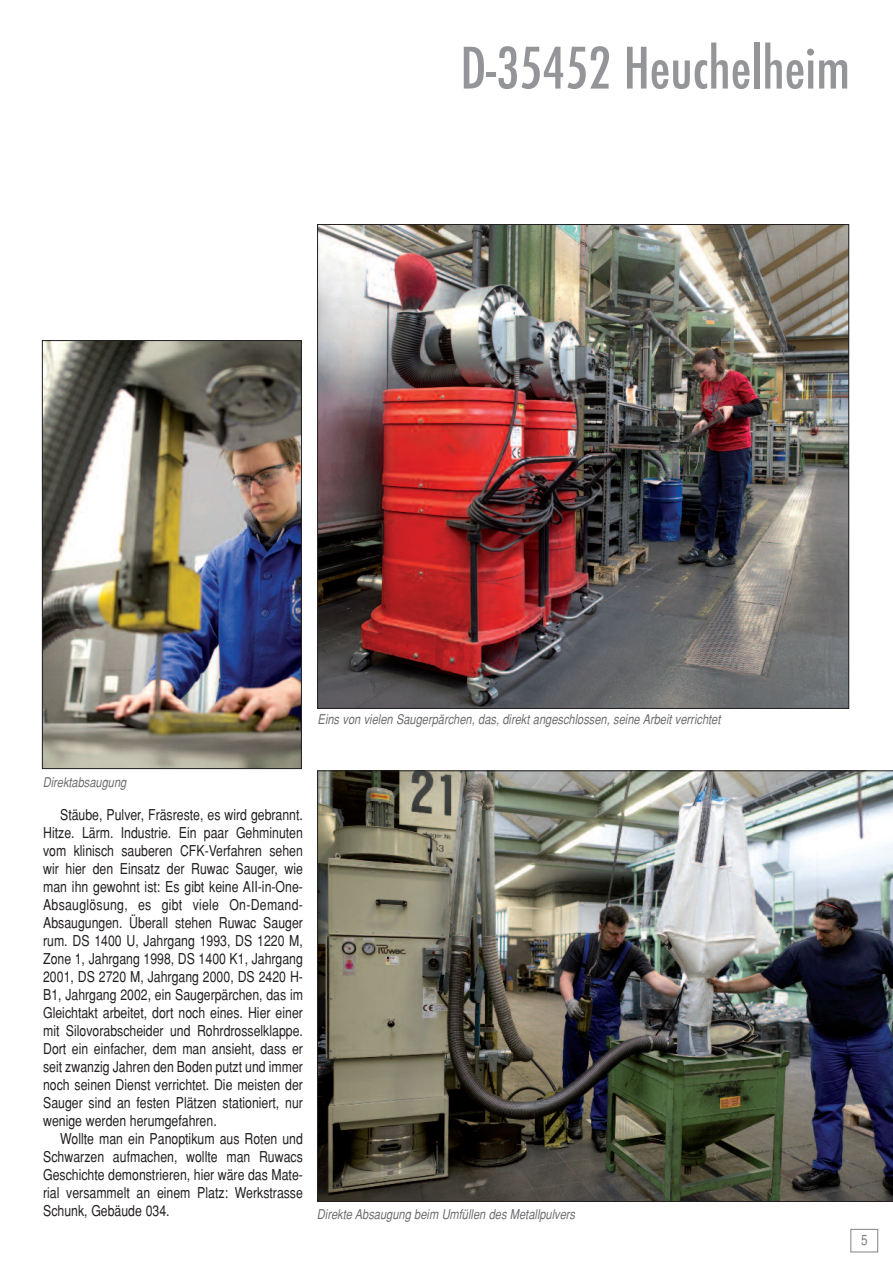
<style>
.page{position:relative;width:893px;height:1263px;background:#fff}
.page>*{position:absolute;margin:0;border:0;box-sizing:border-box;transform-origin:0 0}
.t1{font:500 condensed 55.5px "Futura";color:#939598}
.t2{font:condensed 15px/18px "Helvetica";color:#231f20;text-align:justify}
.t3{font:condensed 14.25px "Helvetica";color:#808285}
.t4{font:italic condensed 13.5px "Helvetica";color:#6c6d70}
</style>
<div class="page">
<div style="left:850px;top:1229px;width:28px;height:23px;border:1px solid #808285"></div>
<img style="left:317px;top:770px;width:576px;height:432px">
<img style="left:319px;top:226px;width:528px;height:481px">
<img style="left:44px;top:342px;width:256px;height:425px">
<div style="left:42px;top:340px;width:260px;height:429px;border:1px solid #231f20"></div>
<h1 class="t1" style="left:460px;top:37px;width:391px">D-35452 Heuchelheim</h1>
<p class="t4" style="left:318px;top:712px;width:404px">Eins von vielen Saugerpärchen, das, direkt angeschlossen, seine Arbeit verrichtet</p>
<p class="t4" style="left:43px;top:774px;width:85px">Direktabsaugung</p>
<p class="t2" style="left:43px;top:806px;width:261px;text-indent:17px">Stäube, Pulver, Fräsreste, es wird gebrannt.<br>Hitze. Lärm. Industrie. Ein paar Gehminuten vom klinisch sauberen CFK-Verfahren sehen wir hier den Einsatz der Ruwac Sauger, wie man ihn gewohnt ist: Es gibt keine AII-in-One-Absauglösung, es gibt viele On-Demand-Absaugungen. Überall stehen Ruwac Sauger rum. DS 1400 U, Jahrgang 1993, DS 1220 M, Zone 1, Jahrgang 1998, DS 1400 K1, Jahrgang 2001, DS 2720 M, Jahrgang 2000, DS 2420 H-B1, Jahrgang 2002, ein Saugerpärchen, das im Gleichtakt arbeitet, dort noch eines. Hier einer mit Silovorabscheider und Rohrdrosselklappe.<br>Dort ein einfacher, dem man ansieht, dass er seit zwanzig Jahren den Boden putzt und immer noch seinen Dienst verrichtet. Die meisten der Sauger sind an festen Plätzen stationiert, nur wenige werden herumgefahren.</p>
<p class="t2" style="left:43px;top:1130px;width:261px;text-indent:17px">Wollte man ein Panoptikum aus Roten und Schwarzen aufmachen, wollte man Ruwacs Geschichte demonstrieren, hier wäre das Mate&shy;rial versammelt an einem Platz: Werkstrasse Schunk, Gebäude 034.</p>
<p class="t4" style="left:317px;top:1206px;width:260px">Direkte Absaugung beim Umfüllen des Metallpulvers</p>
<p class="t3" style="left:861px;top:1231px;width:8px">5</p>
</div>
